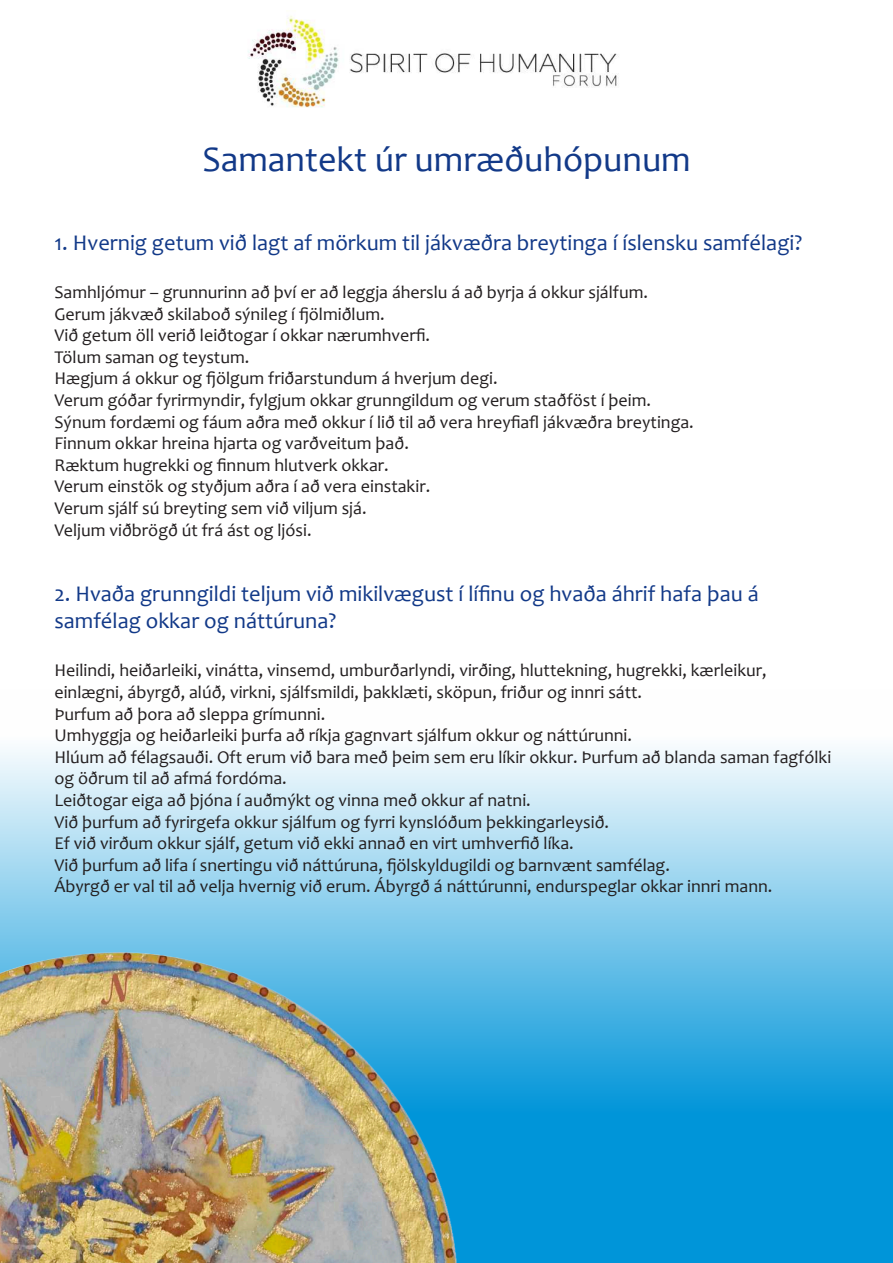
<style>
.page{position:relative;width:893px;height:1263px;background:#fff}
.page>*{position:absolute;margin:0;border:0;box-sizing:border-box;transform-origin:0 0}
.t1{font:36px "Candara";color:#123988}
.t2{font:22.5px/27px "Candara";color:#123988}
.t3{font:18px/21.6px "Candara";color:#231f20}
</style>
<div class="page">
<svg style="left:0;top:749px;width:893px;height:514px;background:#72c4e9"></svg>
<img style="left:0;top:945px;width:470px;height:318px">
<img style="left:248px;top:16px;width:369px;height:92px">
<h1 class="t1" style="left:202px;top:136px;width:490px">Samantekt úr umræðuhópunum</h1>
<p class="t2" style="left:54px;top:229px;width:749px">1. Hvernig getum við lagt af mörkum til jákvæðra breytinga í íslensku samfélagi?</p>
<p class="t3" style="left:54px;top:281px;width:641px">Samhljómur – grunnurinn að því er að leggja áherslu á að byrja á okkur sjálfum.<br>Gerum jákvæð skilaboð sýnileg í fjölmiðlum.<br>Við getum öll verið leiðtogar í okkar nærumhverfi.<br>Tölum saman og teystum.<br>Hægjum á okkur og fjölgum friðarstundum á hverjum degi.<br>Verum góðar fyrirmyndir, fylgjum okkar grunngildum og verum staðföst í þeim.<br>Sýnum fordæmi og fáum aðra með okkur í lið til að vera hreyfiafl jákvæðra breytinga.<br>Finnum okkar hreina hjarta og varðveitum það.<br>Ræktum hugrekki og finnum hlutverk okkar.<br>Verum einstök og styðjum aðra í að vera einstakir.<br>Verum sjálf sú breyting sem við viljum sjá.<br>Veljum viðbrögð út frá ást og ljósi.</p>
<p class="t2" style="left:54px;top:580px;width:706px">2. Hvaða grunngildi teljum við mikilvægust í lífinu og hvaða áhrif hafa þau á samfélag okkar og náttúruna?</p>
<p class="t3" style="left:54px;top:660px;width:778px">Heilindi, heiðarleiki, vinátta, vinsemd, umburðarlyndi, virðing, hluttekning, hugrekki, kærleikur, einlægni, ábyrgð, alúð, virkni, sjálfsmildi, þakklæti, sköpun, friður og innri sátt.<br>Þurfum að þora að sleppa grímunni.<br>Umhyggja og heiðarleiki þurfa að ríkja gagnvart sjálfum okkur og náttúrunni.<br>Hlúum að félagsauði. Oft erum við bara með þeim sem eru líkir okkur. Þurfum að blanda saman fagfólki og öðrum til að afmá fordóma.<br>Leiðtogar eiga að þjóna í auðmýkt og vinna með okkur af natni.<br>Við þurfum að fyrirgefa okkur sjálfum og fyrri kynslóðum þekkingarleysið.<br>Ef við virðum okkur sjálf, getum við ekki annað en virt umhverfið líka.<br>Við þurfum að lifa í snertingu við náttúruna, fjölskyldugildi og barnvænt samfélag.<br>Ábyrgð er val til að velja hvernig við erum. Ábyrgð á náttúrunni, endurspeglar okkar innri mann.</p>
</div>
